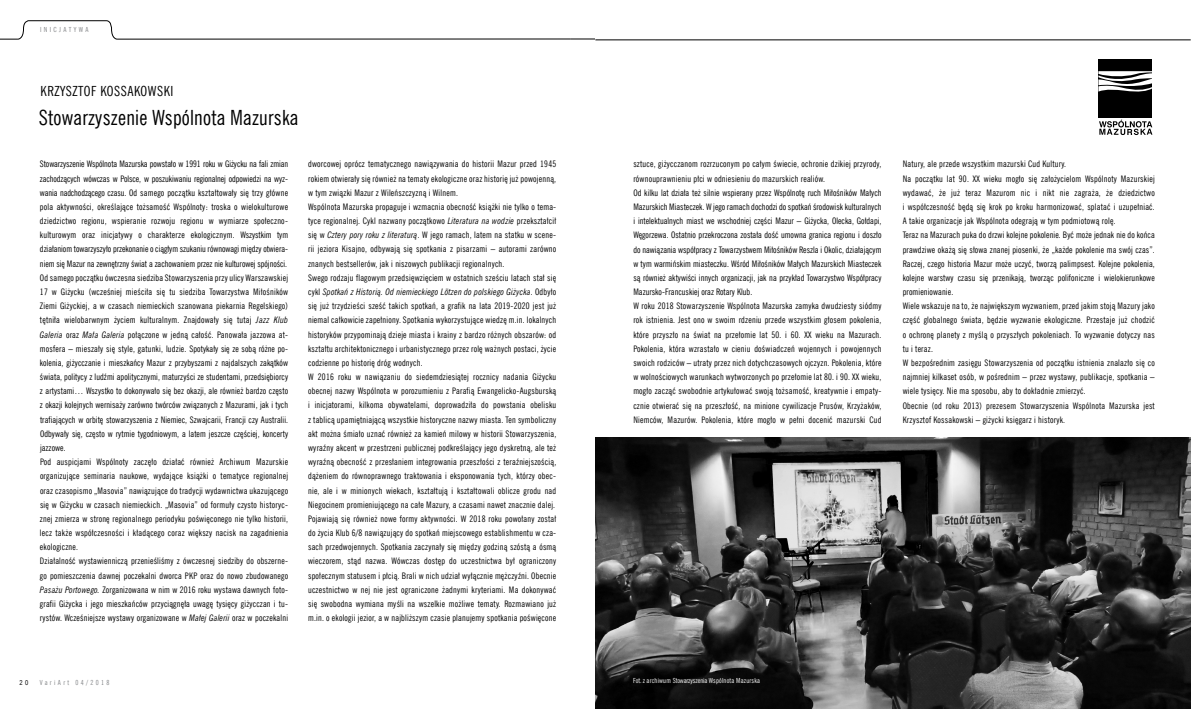
<style>
.page{position:relative;width:1191px;height:709px;background:#fff}
.page>*{position:absolute;margin:0;border:0;box-sizing:border-box;transform-origin:0 0}
.t1{font:21px "News Goth Cn EU Normal";letter-spacing:.01em;color:#000}
.t2{font:14px "News Goth Cn EU Normal";letter-spacing:.04em;color:#000101}
.t3{font:9px/14.2px "News Goth Cn EU Normal";letter-spacing:.025em;color:#000}
.t4{font:9px "News Goth Cn EU Italic";letter-spacing:.025em;color:#000}
.t5{font:7px "News Goth Cn EU Normal";letter-spacing:.03em;color:#fff}
.t6{font:7px "News Goth Cn EU Normal";letter-spacing:.34em;color:#808285}
.t7{font:7px "Liberation Sans Narrow";color:#000}
.s1{font-family:"News Goth Cn EU Italic"}
.s2{font-family:"News Goth Cn EU Normal"}
</style>
<div class="page">
<hr style="left:595px;top:40px;width:595px;height:1px;background:#000">
<svg style="left:570px;top:39px;width:25px;height:1px"></svg>
<hr style="left:117px;top:39px;width:453px;height:1px;background:#000">
<svg style="left:0;top:21px;width:117px;height:19px"></svg>
<img style="left:595px;top:437px;width:596px;height:272px">
<div style="left:1098px;top:59px;width:54px;height:58px;background:#000"></div>
<svg style="left:1098px;top:71px;width:54px;height:21px"></svg>
<svg style="left:1099px;top:120px;width:53px;height:15px"></svg>
<p class="t6" style="left:40px;top:25px;width:50px">INICJATYWA</p>
<h2 class="t2" style="left:41px;top:83px;width:134px">KRZYSZTOF KOSSAKOWSKI</h2>
<h1 class="t1" style="left:39px;top:105px;width:261px">Stowarzyszenie Wspólnota Mazurska</h1>
<p class="t3" style="left:40px;top:157px;width:250px">Stowarzyszenie Wspólnota Mazurska powstało w 1991 roku w Giżycku na fali zmian zachodzących wówczas w Polsce, w poszukiwaniu regionalnej odpowiedzi na wyz&shy;wania nadchodzącego czasu. Od samego początku kształtowały się trzy główne pola aktywności, określające tożsamość Wspólnoty: troska o wielokulturowe dziedzictwo regionu, wspieranie rozwoju regionu w wymiarze społeczno&shy;kulturowym oraz inicjatywy o charakterze ekologicznym. Wszystkim tym działaniom towarzyszyło przekonanie o ciągłym szukaniu równowagi między otwiera&shy;niem się Mazur na zewnętrzny świat a zachowaniem przez nie kulturowej spójności.<br>Od samego początku ówczesna siedziba Stowarzyszenia przy ulicy Warszawskiej 17 w Giżycku (wcześniej mieściła się tu siedziba Towarzystwa Miłośników Ziemi Giżyckiej, a w czasach niemieckich szanowana piekarnia Regelskiego) tętniła wielobarwnym życiem kulturalnym. Znajdowały się tutaj <span class="s1">Jazz Klub Galeria</span> oraz <span class="s1">Mała Galeria</span> połączone w jedną całość. Panowała jazzowa at&shy;mosfera – mieszały się style, gatunki, ludzie. Spotykały się ze sobą różne po&shy;kolenia, giżycczanie i mieszkańcy Mazur z przybyszami z najdalszych zakątków świata, politycy z ludźmi apolitycznymi, maturzyści ze studentami, przedsiębiorcy z artystami… Wszystko to dokonywało się bez okazji, ale również bardzo często z okazji kolejnych wernisaży zarówno twórców związanych z Mazurami, jak i tych trafiających w orbitę stowarzyszenia z Niemiec, Szwajcarii, Francji czy Australii.<br>Odbywały się, często w rytmie tygodniowym, a latem jeszcze częściej, koncerty jazzowe.<br>Pod auspicjami Wspólnoty zaczęło działać również Archiwum Mazurskie organizujące seminaria naukowe, wydające książki o tematyce regionalnej oraz czasopismo „Masovia” nawiązujące do tradycji wydawnictwa ukazującego się w Giżycku w czasach niemieckich. „Masovia” od formuły czysto historyc&shy;znej zmierza w stronę regionalnego periodyku poświęconego nie tylko historii, lecz także współczesności i kładącego coraz większy nacisk na zagadnienia ekologiczne.<br>Działalność wystawienniczą przenieśliśmy z ówczesnej siedziby do obszerne&shy;go pomieszczenia dawnej poczekalni dworca PKP oraz do nowo zbudowanego <span class="s1">Pasażu Portowego.</span> Zorganizowana w nim w 2016 roku wystawa dawnych foto&shy;grafii Giżycka i jego mieszkańców przyciągnęła uwagę tysięcy giżycczan i tu&shy;rystów. Wcześniejsze wystawy organizowane w <span class="s1">Małej Galerii</span> oraz w poczekalni</p>
<p class="t3" style="left:308px;top:157px;width:250px">dworcowej oprócz tematycznego nawiązywania do historii Mazur przed 1945 rokiem otwierały się również na tematy ekologiczne oraz historię już powojenną, w tym związki Mazur z Wileńszczyzną i Wilnem.<br>Wspólnota Mazurska propaguje i wzmacnia obecność książki nie tylko o tema&shy;tyce regionalnej. Cykl nazwany początkowo <span class="s1">Literatura na wodzie</span> przekształcił się w <span class="s1">Cztery pory roku z literaturą</span>. W jego ramach, latem na statku w scene&shy;rii jeziora Kisajno, odbywają się spotkania z pisarzami – autorami zarówno znanych bestsellerów, jak i niszowych publikacji regionalnych.<br>Swego rodzaju flagowym przedsięwzięciem w ostatnich sześciu latach stał się</p>
<p class="t4" style="left:308px;top:286px;width:250px"><span class="s2">cykl</span> Spotkań z Historią. Od niemieckiego Lötzen do polskiego Giżycka<span class="s2">. Odbyło</span></p>
<p class="t3" style="left:308px;top:299px;width:250px">się już trzydzieści sześć takich spotkań, a grafik na lata 2019-2020 jest już niemal całkowicie zapełniony. Spotkania wykorzystujące wiedzę m.in. lokalnych historyków przypominają dzieje miasta i krainy z bardzo różnych obszarów: od kształtu architektonicznego i urbanistycznego przez rolę ważnych postaci, życie codzienne po historię dróg wodnych.<br>W 2016 roku w nawiązaniu do siedemdziesiątej rocznicy nadania Giżycku obecnej nazwy Wspólnota w porozumieniu z Parafią Ewangelicko-Augsburską i inicjatorami, kilkoma obywatelami, doprowadziła do powstania obelisku z tablicą upamiętniającą wszystkie historyczne nazwy miasta. Ten symboliczny akt można śmiało uznać również za kamień milowy w historii Stowarzyszenia, wyraźny akcent w przestrzeni publicznej podkreślający jego dyskretną, ale też wyraźną obecność z przesłaniem integrowania przeszłości z teraźniejszością, dążeniem do równoprawnego traktowania i eksponowania tych, którzy obec&shy;nie, ale i w minionych wiekach, kształtują i kształtowali oblicze grodu nad Niegocinem promieniującego na całe Mazury, a czasami nawet znacznie dalej.<br>Pojawiają się również nowe formy aktywności. W 2018 roku powołany został do życia Klub 6/8 nawiązujący do spotkań miejscowego establishmentu w cza&shy;sach przedwojennych. Spotkania zaczynały się między godziną szóstą a ósmą wieczorem, stąd nazwa. Wówczas dostęp do uczestnictwa był ograniczony społecznym statusem i płcią. Brali w nich udział wyłącznie mężczyźni. Obecnie uczestnictwo w nej nie jest ograniczone żadnymi kryteriami. Ma dokonywać się swobodna wymiana myśli na wszelkie możliwe tematy. Rozmawiano już m.in. o ekologii jezior, a w najbliższym czasie planujemy spotkania poświęcone</p>
<p class="t7" style="left:20px;top:678px;width:10px">2 0</p>
<p class="t6" style="left:40px;top:678px;width:71px">VariArt 04/2018</p>
<p class="t3" style="left:633px;top:157px;width:250px">sztuce, giżycczanom rozrzuconym po całym świecie, ochronie dzikiej przyrody, równouprawnieniu płci w odniesieniu do mazurskich realiów.<br>Od kilku lat działa też silnie wspierany przez Wspólnotę ruch Miłośników Małych Mazurskich Miasteczek. W jego ramach dochodzi do spotkań środowisk kulturalnych i intelektualnych miast we wschodniej części Mazur – Giżycka, Olecka, Gołdapi, Węgorzewa. Ostatnio przekroczona została dość umowna granica regionu i doszło do nawiązania współpracy z Towarzystwem Miłośników Reszla i Okolic, działającym w tym warmińskim miasteczku. Wśród Miłośników Małych Mazurskich Miasteczek są również aktywiści innych organizacji, jak na przykład Towarzystwo Współpracy Mazursko-Francuskiej oraz Rotary Klub.<br>W roku 2018 Stowarzyszenie Wspólnota Mazurska zamyka dwudziesty siódmy rok istnienia. Jest ono w swoim rdzeniu przede wszystkim głosem pokolenia, które przyszło na świat na przełomie lat 50. i 60. XX wieku na Mazurach.<br>Pokolenia, która wzrastało w cieniu doświadczeń wojennych i powojennych swoich rodziców – utraty przez nich dotychczasowych ojczyzn. Pokolenia, które w wolnościowych warunkach wytworzonych po przełomie lat 80. i 90. XX wieku, mogło zacząć swobodnie artykułować swoją tożsamość, kreatywnie i empaty&shy;cznie otwierać się na przeszłość, na minione cywilizacje Prusów, Krzyżaków, Niemców, Mazurów. Pokolenia, które mogło w pełni docenić mazurski Cud</p>
<p class="t3" style="left:902px;top:157px;width:253px">Natury, ale przede wszystkim mazurski Cud Kultury.<br>Na początku lat 90. XX wieku mogło się założycielom Wspólnoty Mazurskiej wydawać, że już teraz Mazurom nic i nikt nie zagraża, że dziedzictwo i współczesność będą się krok po kroku harmonizować, splatać i uzupełniać.<br>A takie organizacje jak Wspólnota odegrają w tym podmiotową rolę.<br>Teraz na Mazurach puka do drzwi kolejne pokolenie. Być może jednak nie do końca prawdziwe okażą się słowa znanej piosenki, że „każde pokolenie ma swój czas”.<br>Raczej, czego historia Mazur może uczyć, tworzą palimpsest. Kolejne pokolenia, kolejne warstwy czasu się przenikają, tworząc polifoniczne i wielokierunkowe promieniowanie.<br>Wiele wskazuje na to, że największym wyzwaniem, przed jakim stoją Mazury jako część globalnego świata, będzie wyzwanie ekologiczne. Przestaje już chodzić o ochronę planety z myślą o przyszłych pokoleniach. To wyzwanie dotyczy nas tu i teraz.<br>W bezpośrednim zasięgu Stowarzyszenia od początku istnienia znalazło się co najmniej kilkaset osób, w pośrednim – przez wystawy, publikacje, spotkania – wiele tysięcy. Nie ma sposobu, aby to dokładnie zmierzyć.<br>Obecnie (od roku 2013) prezesem Stowarzyszenia Wspólnota Mazurska jest Krzysztof Kossakowski – giżycki księgarz i historyk.</p>
<p class="t5" style="left:633px;top:676px;width:128px">Fot. z archiwum Stowarzyszenia Wspólnota Mazurska</p>
</div>
